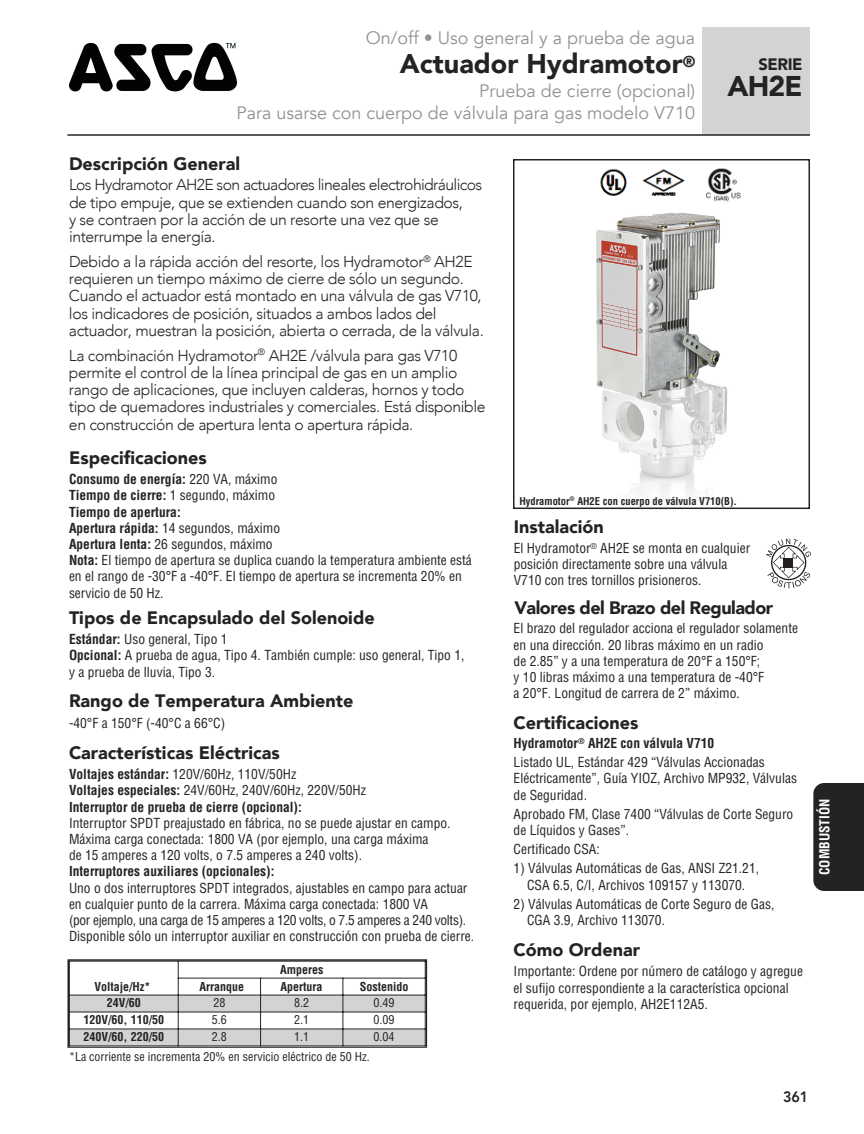
<style>
.page{position:relative;width:864px;height:1134px;background:#fff}
.page>*{position:absolute;margin:0;border:0;box-sizing:border-box;transform-origin:0 0}
.t1{font:900 28.5px "Avenir";color:#252223}
.t2{font:900 27px "Avenir";color:#252223}
.t3{font:900 18px "Avenir";color:#252223}
.t4{font:18px/22px "Avenir";color:#949393;text-align:right}
.t5{font:900 18px "Avenir";letter-spacing:-.03em;color:#252223}
.t6{font:900 16.5px "Avenir";letter-spacing:-.03em;color:#252223}
.t7{font:300 15.75px/17.2px "Avenir";letter-spacing:-.025em;color:#252223}
.t8{font:800 15px "Avenir";color:#252223;scale:.95 1}
.t9{font:condensed 13.5px/16.2px "Helvetica";color:#252223}
.t10{font:700 condensed 13.5px/16.2px "Helvetica";color:#252223}
.t11{font:700 condensed 13.5px "Helvetica";color:#fff}
.t12{font:condensed 12px "Helvetica";color:#252223}
.t13{font:700 condensed 12px "Helvetica";color:#252223}
.t14{font:700 condensed 10.5px "Helvetica";color:#252223}
.s1{font-weight:700}
.s2{font-weight:400}
</style>
<div class="page">
<div style="left:702px;top:27px;width:108px;height:108px;background:#d4d3d3"></div>
<hr style="left:68px;top:134px;width:742px;height:2px;background:#252223">
<div style="left:813px;top:783px;width:51px;height:108px;background:#252223"></div>
<img style="left:538px;top:212px;width:259px;height:298px">
<div style="left:513px;top:159px;width:297px;height:350px;border:2px solid #252223"></div>
<svg style="left:766px;top:539px;width:45px;height:49px"></svg>
<div style="left:68px;top:959px;width:359px;height:89px;border:2px solid #252223"></div>
<div style="left:69px;top:995px;width:109px;height:17px;background:#d4d3d3"></div>
<div style="left:178px;top:995px;width:83px;height:17px;background:#d4d3d3"></div>
<div style="left:261px;top:995px;width:82px;height:17px;background:#d4d3d3"></div>
<div style="left:343px;top:995px;width:83px;height:17px;background:#d4d3d3"></div>
<div style="left:69px;top:1012px;width:109px;height:17px;background:#fff"></div>
<div style="left:343px;top:1012px;width:83px;height:17px;background:#fff"></div>
<div style="left:69px;top:1029px;width:109px;height:17px;background:#d4d3d3"></div>
<div style="left:178px;top:1029px;width:83px;height:17px;background:#d4d3d3"></div>
<div style="left:261px;top:1029px;width:82px;height:17px;background:#d4d3d3"></div>
<div style="left:343px;top:1029px;width:83px;height:17px;background:#d4d3d3"></div>
<hr style="left:69px;top:961px;width:1px;height:85px;background:#252223">
<hr style="left:178px;top:961px;width:1px;height:85px;background:#252223">
<hr style="left:260px;top:978px;width:1px;height:68px;background:#252223">
<hr style="left:343px;top:978px;width:1px;height:68px;background:#252223">
<hr style="left:425px;top:961px;width:1px;height:85px;background:#252223">
<hr style="left:69px;top:961px;width:357px;height:1px;background:#252223">
<hr style="left:178px;top:978px;width:248px;height:1px;background:#252223">
<hr style="left:69px;top:995px;width:357px;height:1px;background:#252223">
<hr style="left:69px;top:1012px;width:357px;height:1px;background:#252223">
<hr style="left:69px;top:1029px;width:357px;height:1px;background:#252223">
<hr style="left:69px;top:1046px;width:357px;height:1px;background:#252223">
<img style="left:69px;top:42px;width:168px;height:50px">
<img style="left:600px;top:168px;width:141px;height:34px">
<h3 class="t4" style="left:366px;top:27px;width:331px">On/off • Uso general y a prueba de agua</h3>
<h2 class="t2" style="left:400px;top:40px;width:297px">Actuador Hydramotor<sup>®</sup></h2>
<h3 class="t4" style="left:237px;top:80px;width:460px">Prueba de cierre (opcional)<br>Para usarse con cuerpo de válvula para gas modelo V710</h3>
<p class="t6" style="left:759px;top:51px;width:45px">SERIE</p>
<h1 class="t1" style="left:727px;top:62px;width:77px">AH2E</h1>
<h3 class="t3" style="left:69px;top:148px;width:173px">Descripción General</h3>
<p class="t7" style="left:69px;top:176px;width:415px">Los Hydramotor AH2E son actuadores lineales electrohidráulicos de tipo empuje, que se extienden cuando son energizados,<br>y se contraen por la acción de un resorte una vez que se interrumpe la energía.</p>
<p class="t7" style="left:69px;top:253px;width:416px">Debido a la rápida acción del resorte, los Hydramotor<sup>®</sup> AH2E requieren un tiempo máximo de cierre de sólo un segundo.<br>Cuando el actuador está montado en una válvula de gas V710, los indicadores de posición, situados a ambos lados del actuador, muestran la posición, abierta o cerrada, de la válvula.</p>
<p class="t7" style="left:69px;top:347px;width:418px">La combinación Hydramotor<sup>®</sup> AH2E /válvula para gas V710 permite el control de la línea principal de gas en un amplio rango de aplicaciones, que incluyen calderas, hornos y todo tipo de quemadores industriales y comerciales. Está disponible en construcción de apertura lenta o apertura rápida.</p>
<h3 class="t3" style="left:69px;top:442px;width:139px">Especificaciones</h3>
<p class="t9" style="left:69px;top:471px;width:404px"><span class="s1">Consumo de energía:</span> 220 VA, máximo<br><span class="s1">Tiempo de cierre:</span> 1 segundo, máximo<br><span class="s1">Tiempo de apertura:<br>Apertura rápida:</span> 14 segundos, máximo<br><span class="s1">Apertura lenta:</span> 26 segundos, máximo<br><span class="s1">Nota:</span> El tiempo de apertura se duplica cuando la temperatura ambiente está en el rango de -30°F a -40°F. El tiempo de apertura se incrementa 20% en servicio de 50 Hz.</p>
<p class="t9" style="left:69px;top:631px;width:397px"><span class="s1">Estándar:</span> Uso general, Tipo 1<br><span class="s1">Opcional:</span> A prueba de agua, Tipo 4. También cumple: uso general, Tipo 1, y a prueba de lluvia, Tipo 3.</p>
<h3 class="t3" style="left:69px;top:686px;width:286px">Rango de Temperatura Ambiente</h3>
<p class="t9" style="left:69px;top:715px;width:158px">-40°F a 150°F (-40°C a 66°C)</p>
<h3 class="t3" style="left:69px;top:737px;width:212px">Características Eléctricas</h3>
<p class="t10" style="left:69px;top:766px;width:299px">Voltajes estándar: <span class="s2">120V/60Hz, 110V/50Hz<br></span>Voltajes especiales: <span class="s2">24V/60Hz, 240V/60Hz, 220V/50Hz<br></span>Interruptor de prueba de cierre (opcional):</p>
<p class="t9" style="left:69px;top:815px;width:383px">Interruptor SPDT preajustado en fábrica, no se puede ajustar en campo.<br>Máxima carga conectada: 1800 VA (por ejemplo, una carga máxima<br>de 15 amperes a 120 volts, o 7.5 amperes a 240 volts).</p>
<p class="t10" style="left:69px;top:863px;width:207px">Interruptores auxiliares (opcionales):</p>
<p class="t9" style="left:69px;top:880px;width:407px">Uno o dos interruptores SPDT integrados, ajustables en campo para actuar en cualquier punto de la carrera. Máxima carga conectada: 1800 VA<br>(por ejemplo, una carga de 15 amperes a 120 volts, o 7.5 amperes a 240 volts).<br>Disponible sólo un interruptor auxiliar en construcción con prueba de cierre.</p>
<h3 class="t3" style="left:69px;top:603px;width:307px">Tipos de Encapsulado del Solenoide</h3>
<p class="t13" style="left:95px;top:979px;width:57px">Voltaje/Hz*</p>
<p class="t13" style="left:200px;top:979px;width:46px">Arranque</p>
<p class="t13" style="left:280px;top:962px;width:45px">Amperes</p>
<p class="t13" style="left:281px;top:979px;width:43px">Apertura</p>
<p class="t13" style="left:360px;top:979px;width:50px">Sostenido</p>
<p class="t13" style="left:107px;top:995px;width:36px">24V/60</p>
<p class="t12" style="left:213px;top:995px;width:13px">28</p>
<p class="t12" style="left:294px;top:995px;width:16px">8.2</p>
<p class="t12" style="left:374px;top:995px;width:23px">0.49</p>
<p class="t13" style="left:83px;top:1012px;width:82px">120V/60, 110/50</p>
<p class="t12" style="left:212px;top:1012px;width:16px">5.6</p>
<p class="t12" style="left:294px;top:1012px;width:16px">2.1</p>
<p class="t12" style="left:374px;top:1012px;width:23px">0.09</p>
<p class="t13" style="left:83px;top:1029px;width:82px">240V/60, 220/50</p>
<p class="t12" style="left:212px;top:1029px;width:16px">2.8</p>
<p class="t12" style="left:294px;top:1029px;width:16px">1.1</p>
<p class="t12" style="left:374px;top:1029px;width:23px">0.04</p>
<p class="t12" style="left:69px;top:1049px;width:302px">*La corriente se incrementa 20% en servicio eléctrico de 50 Hz.</p>
<p class="t14" style="left:519px;top:494px;width:219px">Hydramotor<sup>®</sup> AH2E con cuerpo de válvula V710(B).</p>
<h3 class="t3" style="left:514px;top:512px;width:91px">Instalación</h3>
<p class="t9" style="left:514px;top:540px;width:238px">El Hydramotor<sup>®</sup> AH2E se monta en cualquier posición directamente sobre una válvula<br>V710 con tres tornillos prisioneros.</p>
<h3 class="t5" style="left:514px;top:592px;width:260px">Valores del Brazo del Regulador</h3>
<p class="t9" style="left:514px;top:620px;width:286px">El brazo del regulador acciona el regulador solamente en una dirección. 20 libras máximo en un radio<br>de 2.85” y a una temperatura de 20°F a 150°F;<br>y 10 libras máximo a una temperatura de -40°F<br>a 20°F. Longitud de carrera de 2” máximo.</p>
<h3 class="t3" style="left:514px;top:707px;width:127px">Certificaciones</h3>
<p class="t9" style="left:514px;top:733px;width:253px;line-height:19.2px"><span class="s1">Hydramotor</span><sup>®</sup> <span class="s1">AH2E con válvula V710<br></span>Listado UL, Estándar 429 “Válvulas Accionadas</p>
<p class="t9" style="left:514px;top:770px;width:285px">Eléctricamente”, Guía YIOZ, Archivo MP932, Válvulas de Seguridad.</p>
<p class="t9" style="left:514px;top:806px;width:281px">Aprobado FM, Clase 7400 “Válvulas de Corte Seguro de Líquidos y Gases”.</p>
<p class="t9" style="left:514px;top:841px;width:88px">Certificado CSA:</p>
<p class="t9" style="left:514px;top:860px;width:247px;text-align:center">1) Válvulas Automáticas de Gas, ANSI Z21.21,<br>CSA 6.5, C/I, Archivos 109157 y 113070.</p>
<p class="t9" style="left:527px;top:896px;width:249px;text-indent:-14px">2) Válvulas Automáticas de Corte Seguro de Gas,<br>CGA 3.9, Archivo 113070.</p>
<h3 class="t3" style="left:514px;top:934px;width:128px">Cómo Ordenar</h3>
<p class="t9" style="left:514px;top:963px;width:291px">Importante: Ordene por número de catálogo y agregue el sufijo correspondiente a la característica opcional requerida, por ejemplo, AH2E112A5.</p>
<p class="t11" style="left:816px;top:875px;width:78px;rotate:-90deg">COMBUSTIÓN</p>
<p class="t8" style="left:783px;top:1085px;width:28px">361</p>
</div>
